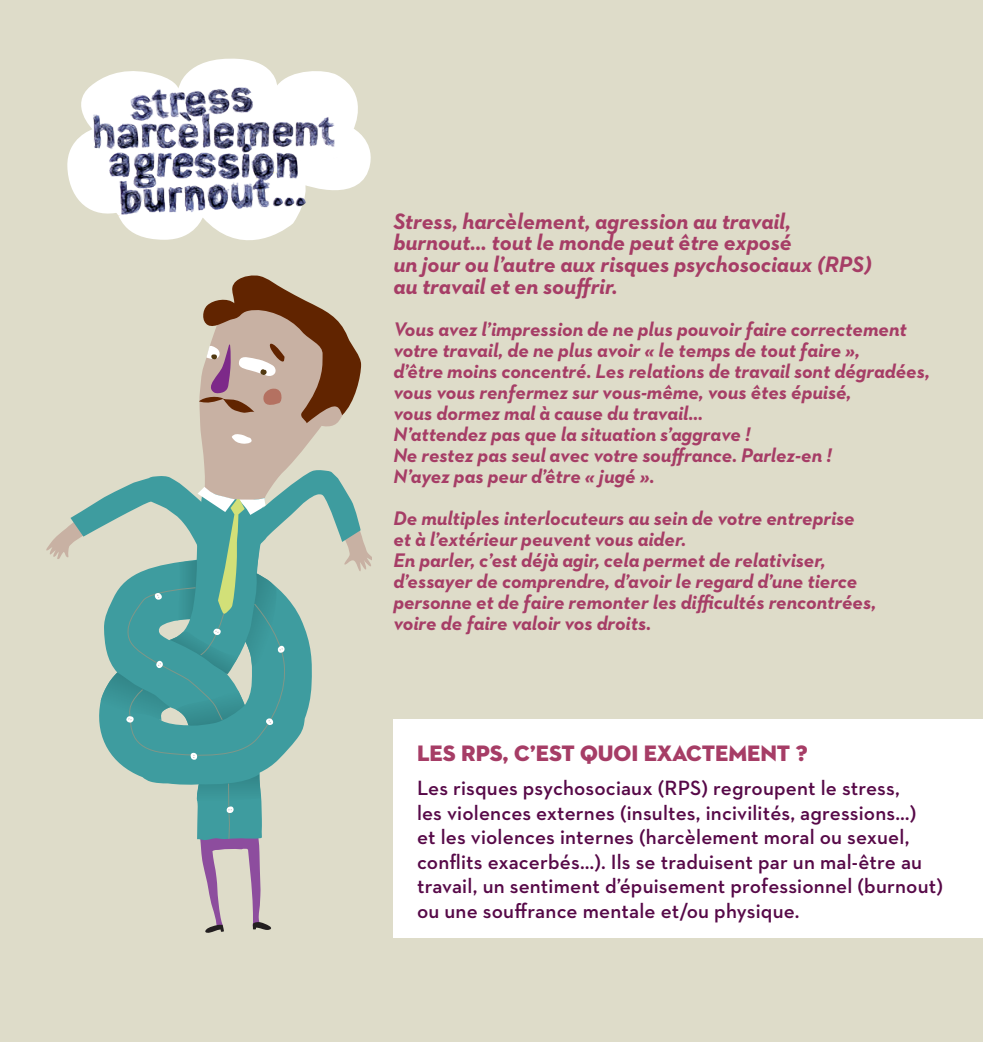
<style>
.page{position:relative;width:983px;height:1042px;background:#fff}
.page>*{position:absolute;margin:0;border:0;box-sizing:border-box;transform-origin:0 0}
.t1{font:italic 700 22.75px/21.5px "Neutraface 2 Text";color:#a63d66}
.t2{font:22.75px "Neutraface 2 Display Titling";color:#a63d66}
.t3{font:600 21px/24.5px "Neutraface 2 Text";letter-spacing:.01em;color:#570948}
.t4{font:italic 700 19.95px/21px "Neutraface 2 Text";color:#a63d66}
</style>
<div class="page">
<div style="left:0;top:0;width:982px;height:1042px;background:#dedcc9"></div>
<div style="left:393px;top:719px;width:589px;height:219px;background:#fff"></div>
<svg style="left:67px;top:58px;width:304px;height:182px"></svg>
<img style="left:90px;top:83px;width:260px;height:140px">
<svg style="left:200px;top:423px;width:137px;height:47px;fill:#c8b1a3"></svg>
<svg style="left:232px;top:433px;width:23px;height:11px"></svg>
<svg style="left:199px;top:275px;width:162px;height:148px"></svg>
<svg style="left:117px;top:761px;width:160px;height:24px;fill:#3e9c9f"></svg>
<svg style="left:46px;top:470px;width:325px;height:291px"></svg>
<svg style="left:196px;top:774px;width:77px;height:159px"></svg>
<p class="t1" style="left:393px;top:210px;width:479px">Stress, harcèlement, agression au travail, burnout… tout le monde peut être exposé<br>un jour ou l’autre aux risques psychosociaux (RPS) au travail et en souffrir.</p>
<p class="t4" style="left:393px;top:318px;width:538px">Vous avez l’impression de ne plus pouvoir faire correctement votre travail, de ne plus avoir « le temps de tout faire »,<br>d’être moins concentré. Les relations de travail sont dégradées, vous vous renfermez sur vous-même, vous êtes épuisé,<br>vous dormez mal à cause du travail…<br>N’attendez pas que la situation s’aggrave !<br>Ne restez pas seul avec votre souffrance. Parlez-en !<br>N’ayez pas peur d’être « jugé ».</p>
<p class="t4" style="left:393px;top:507px;width:484px">De multiples interlocuteurs au sein de votre entreprise et à l’extérieur peuvent vous aider.<br>En parler, c’est déjà agir, cela permet de relativiser, d’essayer de comprendre, d’avoir le regard d’une tierce personne et de faire remonter les difficultés rencontrées, voire de faire valoir vos droits.</p>
<p class="t2" style="left:417px;top:739px;width:392px">LES RPS, C’EST QUOI EXACTEMENT ?</p>
<p class="t3" style="left:417px;top:775px;width:527px">Les risques psychosociaux (RPS) regroupent le stress,<br>les violences externes (insultes, incivilités, agressions…)<br>et les violences internes (harcèlement moral ou sexuel, conflits exacerbés…). Ils se traduisent par un mal-être au travail, un sentiment d’épuisement professionnel (burnout) ou une souffrance mentale et/ou physique.</p>
</div>
